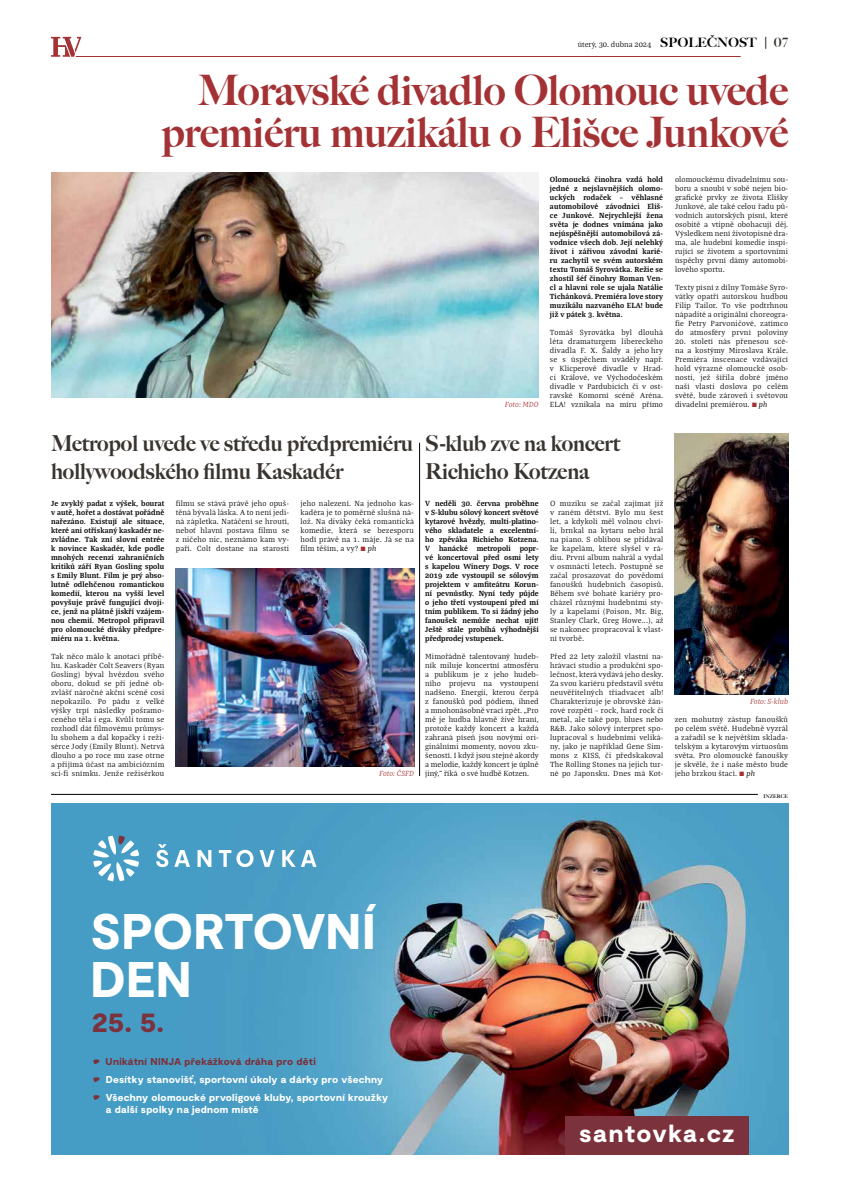
<style>
.page{position:relative;width:842px;height:1191px;background:#fff}
.page>*{position:absolute;margin:0;border:0;box-sizing:border-box;transform-origin:0 0}
.t1{font:900 50px/48.3px "Moderat";letter-spacing:-.005em;color:#fff}
.t2{font:900 42px/42px "Big Caslon FB";color:#a43234;text-align:right}
.t3{font:900 28.7px "Moderat";color:#7c323c}
.t4{font:900 24.5px "Moderat";letter-spacing:.055em;color:#fff}
.t5{font:900 22px/28px "Big Caslon FB";color:#39342f}
.t6{font:900 10px/17.8px "Moderat";letter-spacing:.025em;color:#fff}
.t7{font:900 10px "Moderat";letter-spacing:.025em;color:#7c323c}
.t8{font:300 8px/9px "Bagatela";letter-spacing:.02em;color:#000;text-align:justify}
.t9{font:700 8px/9px "Bagatela";letter-spacing:.02em;color:#000;text-align:justify}
.t10{font:300 8px "Bagatela";color:#000}
.t11{font:italic 300 8px "Bagatela";color:#a43234}
.t12{font:700 5px "Big Caslon FB";color:#000}
.s1{font-family:"Big Caslon FB";font-weight:900;font-size:13px}
.s2{font-family:"Big Caslon FB";font-weight:900;font-size:13px;color:#39342f}
.s3{font-weight:400;font-style:italic}
</style>
<div class="page">
<hr style="left:76px;top:56px;width:665px;height:1px;background:#a43234">
<svg style="left:51px;top:37px;width:30px;height:20px"></svg>
<img style="left:51px;top:173px;width:488px;height:225px">
<hr style="left:51px;top:794px;width:707px;height:1px;background:#000">
<img style="left:51px;top:803px;width:737px;height:351px">
<svg style="left:93px;top:835px;width:46px;height:46px"></svg>
<svg style="left:156px;top:844px;width:12px;height:23px"></svg>
<svg style="left:174px;top:850px;width:16px;height:17px"></svg>
<svg style="left:198px;top:850px;width:13px;height:17px"></svg>
<svg style="left:219px;top:849px;width:34px;height:18px"></svg>
<svg style="left:259px;top:850px;width:16px;height:17px"></svg>
<svg style="left:282px;top:850px;width:34px;height:17px"></svg>
<div style="left:565px;top:1115px;width:184px;height:39px;background:#7c323c"></div>
<svg style="left:93px;top:1059px;width:7px;height:5px"></svg>
<svg style="left:93px;top:1077px;width:7px;height:5px"></svg>
<svg style="left:93px;top:1095px;width:7px;height:5px"></svg>
<img style="left:176px;top:569px;width:238px;height:197px">
<img style="left:675px;top:434px;width:113px;height:261px">
<hr style="left:419px;top:443px;width:1px;height:333px;background:#000">
<p class="t10" style="left:578px;top:39px;width:212px">úterý, 30. dubna 2024 <span class="s1">SPOLEČNOST |</span> <span class="s2">07</span></p>
<h2 class="t2" style="left:162px;top:70px;width:628px">Moravské divadlo Olomouc uvede premiéru muzikálu o Elišce Junkové</h2>
<p class="t11" style="left:505px;top:399px;width:35px">Foto: MDO</p>
<p class="t9" style="left:550px;top:174px;width:115px">Olomoucká činohra vzdá hold jedné z nejslavnějších olomo&shy;uckých rodaček – věhlasné automobilové závodnici Eliš&shy;ce Junkové. Nejrychlejší žena světa je dodnes vnímána jako nejúspěšnější automobilová zá&shy;vodnice všech dob. Její nelehký život i zářivou závodní karié&shy;ru zachytil ve svém autorském textu Tomáš Syrovátka. Režie se zhostil šéf činohry Roman Ven&shy;cl a hlavní role se ujala Natálie Tichánková. Premiéra love story muzikálu nazvaného ELA! bude již v pátek 3. května.</p>
<p class="t8" style="left:550px;top:327px;width:115px">Tomáš Syrovátka byl dlouhá léta dramaturgem libereckého divadla F. X. Šaldy a jeho hry se s úspěchem uváděly např. v Klicperově divadle v Hrad&shy;ci Králové, ve Východočeském divadle v Pardubicích či v ost&shy;ravské Komorní scéně Aréna.<br>ELA! vznikala na míru přímo</p>
<h3 class="t5" style="left:51px;top:429px;width:364px">Metropol uvede ve středu předpremiéru hollywoodského filmu Kaskadér</h3>
<h3 class="t5" style="left:425px;top:429px;width:197px">S-klub zve na koncert<br>Richieho Kotzena</h3>
<p class="t9" style="left:51px;top:498px;width:115px">Je zvyklý padat z výšek, bourat v autě, hořet a dostávat pořádně nařezáno. Existují ale situace, které ani otřískaný kaskadér ne&shy;zvládne. Tak zní slovní entrée k novince Kaskadér, kde podle mnohých recenzí zahraničních kritiků září Ryan Gosling spolu s Emily Blunt. Film je prý abso&shy;lutně odlehčenou romantickou komedií, kterou na vyšší level povyšuje právě fungující dvoji&shy;ce, jenž na plátně jiskří vzájem&shy;nou chemií. Metropol připravil pro olomoucké diváky předpre&shy;miéru na 1. května.</p>
<p class="t8" style="left:51px;top:651px;width:115px">Tak něco málo k anotaci příbě&shy;hu. Kaskadér Colt Seavers (Ryan Gosling) býval hvězdou svého oboru, dokud se při jedné ob&shy;zvlášť náročné akční scéně cosi nepokazilo. Po pádu z velké výšky trpí následky pošramo&shy;ceného těla i ega. Kvůli tomu se rozhodl dát filmovému průmys&shy;lu sbohem a dal kopačky i reži&shy;sérce Jody (Emily Blunt). Netrvá dlouho a po roce mu zase otrne a přijímá účast na ambiciózním sci-fi snímku. Jenže režisérkou</p>
<p class="t8" style="left:176px;top:498px;width:115px">filmu se stává právě jeho opuš&shy;těná bývalá láska. A to není jedi&shy;ná zápletka. Natáčení se hroutí, neboť hlavní postava filmu se z ničeho nic, neznámo kam vy&shy;paří. Colt dostane na starosti</p>
<p class="t8" style="left:300px;top:498px;width:115px">jeho nalezení. Na jednoho kas&shy;kadéra je to poměrně slušná ná&shy;lož. Na diváky čeká romantická komedie, která se bezesporu hodí právě na 1. máje. Já se na film těším, a vy? <span class="s3">ph</span></p>
<p class="t11" style="left:379px;top:768px;width:36px">Foto: ČSFD</p>
<p class="t9" style="left:425px;top:498px;width:115px">V neděli 30. června proběhne v S-klubu sólový koncert světové kytarové hvězdy, multi-platino&shy;vého skladatele a excelentní&shy;ho zpěváka Richieho Kotzena.<br>V hanácké metropoli popr&shy;vé koncertoval před osmi lety s kapelou Winery Dogs. V roce 2019 zde vystoupil se sólovým projektem v amfiteátru Korun&shy;ní pevnůstky. Nyní tedy půjde o jeho třetí vystoupení před mí tním publikem. To si žádný jeho fanoušek nemůže nechat ujít!<br>Ještě stále probíhá výhodnější předprodej vstupenek.</p>
<p class="t8" style="left:425px;top:651px;width:115px">Mimořádně talentovaný hudeb&shy;ník miluje koncertní atmosféru a publikum je z jeho hudeb&shy;ního projevu na vystoupení nadšeno. Energii, kterou čerpá z fanoušků pod pódiem, ihned a mnohonásobně vrací zpět. „Pro mě je hudba hlavně živé hraní, protože každý koncert a každá zahraná píseň jsou novými ori&shy;ginálními momenty, novou zku&shy;šeností. I když jsou stejné akordy a melodie, každý koncert je úplně jiný,“ říká o své hudbě Kotzen.</p>
<p class="t8" style="left:550px;top:498px;width:115px">O muziku se začal zajímat již v raném dětství. Bylo mu šest let, a kdykoli měl volnou chví&shy;li, brnkal na kytaru nebo hrál na piano. S oblibou se přidával ke kapelám, které slyšel v rá&shy;diu. První album nahrál a vydal v osmnácti letech. Postupně se začal prosazovat do povědomí fanoušků hudebních časopisů.<br>Během své bohaté kariéry pro&shy;cházel různými hudebními sty&shy;ly a kapelami (Poison, Mr. Big, Stanley Clark, Greg Howe...), až se nakonec propracoval k vlast&shy;ní tvorbě.</p>
<p class="t8" style="left:550px;top:651px;width:115px">Před 22 lety založil vlastní na&shy;hrávací studio a produkční spo&shy;lečnost, která vydává jeho desky.<br>Za svou kariéru představil světu neuvěřitelných třiadvacet alb!<br>Charakterizuje je obrovské žán&shy;rové rozpětí – rock, hard rock či metal, ale také pop, blues nebo R&amp;B. Jako sólový interpret spo&shy;lupracoval s hudebními veliká&shy;ny, jako je například Gene Sim&shy;mons z KISS, či předskakoval The Rolling Stones na jejich tur&shy;né po Japonsku. Dnes má Kot-</p>
<p class="t8" style="left:675px;top:174px;width:115px">olomouckému divadelnímu sou&shy;boru a snoubí v sobě nejen bio&shy;grafické prvky ze života Elišky Junkové, ale také celou řadu pů&shy;vodních autorských písní, které osobitě a vtipně obohacují děj.<br>Výsledkem není životopisné dra&shy;ma, ale hudební komedie inspi&shy;rující se životem a sportovními úspěchy první dámy automobi&shy;lového sportu.</p>
<p class="t8" style="left:675px;top:282px;width:115px">Texty písní z dílny Tomáše Syro&shy;vátky opatří autorskou hudbou Filip Tailor. To vše podtrhnou nápadité a originální choreogra&shy;fie Petry Parvoničové, zatímco do atmosféry první poloviny</p>
<p class="t8" style="left:675px;top:336px;width:115px">20. století nás přenesou scé&shy;na a kostýmy Miroslava Krále.<br>Premiéra inscenace vzdávající hold výrazné olomoucké osob&shy;nosti, jež šířila dobré jméno naší vlasti doslova po celém světě, bude zároveň i světovou divadelní premiérou. <span class="s3">ph</span></p>
<p class="t11" style="left:750px;top:696px;width:40px">Foto: S-klub</p>
<p class="t8" style="left:675px;top:714px;width:115px">zen mohutný zástup fanoušků po celém světě. Hudebně vyzrál a zařadil se k největším sklada&shy;telským a kytarovým virtuosům světa. Pro olomoucké fanoušky je skvělé, že i naše město bude jeho brzkou štací. <span class="s3">ph</span></p>
<p class="t12" style="left:763px;top:793px;width:26px">INZERCE</p>
<h1 class="t1" style="left:91px;top:910px;width:287px">SPORTOVNÍ<br>DEN</h1>
<h3 class="t3" style="left:92px;top:1005px;width:74px">25. 5.</h3>
<p class="t7" style="left:106px;top:1055px;width:212px">Unikátní NINJA překážková dráha pro děti</p>
<p class="t6" style="left:106px;top:1070px;width:284px">Desítky stanovišť, sportovní úkoly a dárky pro všechny<br>Všechny olomoucké prvoligové kluby, sportovní kroužky</p>
<p class="t6" style="left:106px;top:1100px;width:154px">a další spolky na jednom místě</p>
<h3 class="t4" style="left:579px;top:1119px;width:157px">santovka.cz</h3>
</div>
